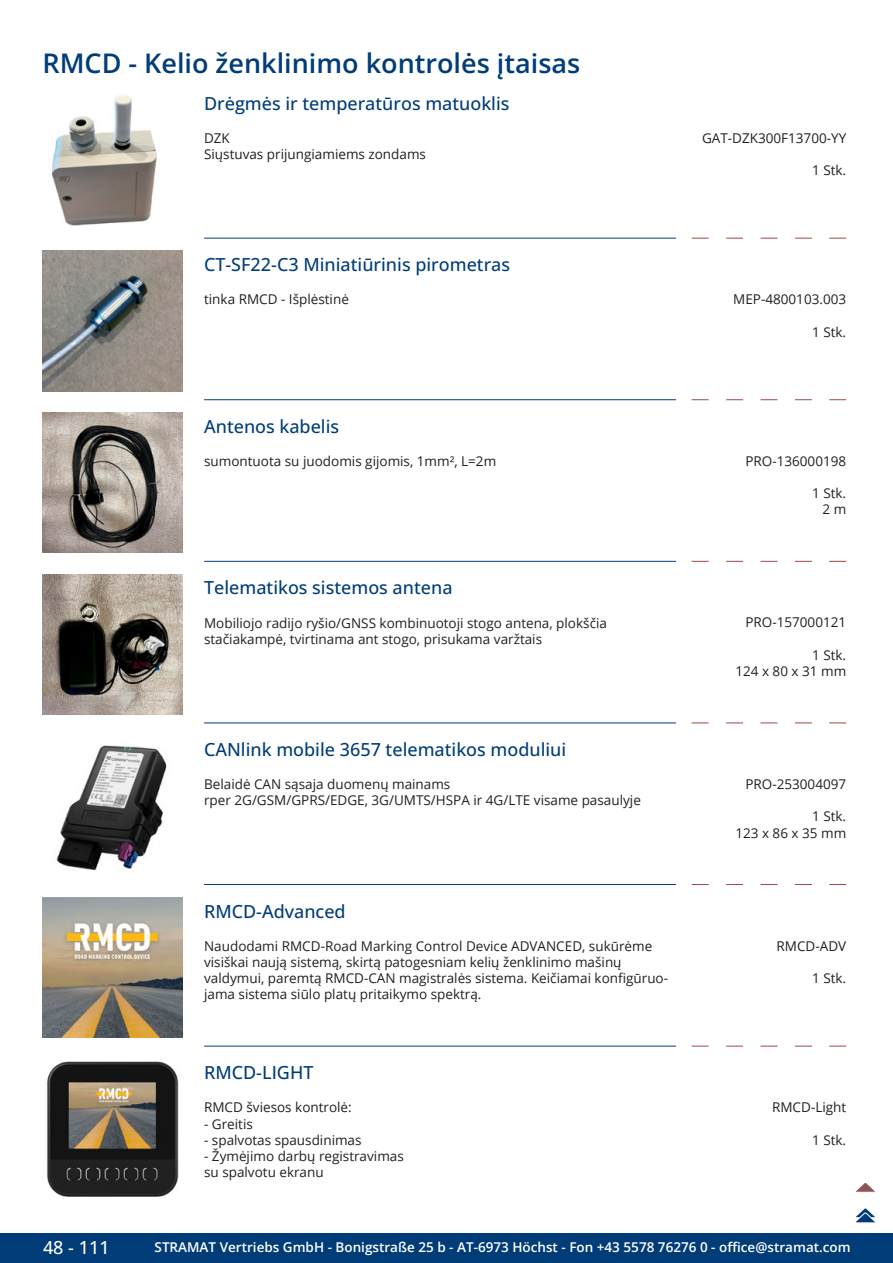
<style>
.page{position:relative;width:893px;height:1263px;background:#fff}
.page>*{position:absolute;margin:0;border:0;box-sizing:border-box;transform-origin:0 0}
.GruppeName{font:600 27px "Open Sans";color:#003d78}
.ArtikelName{font:500 18px "Open Sans";color:#003d78}
.t1{font:500 18px "Open Sans";color:#fff}
.Beschreibung{font:13.5px/16.2px "Open Sans";color:#231f20}
.ArtikelNummer{font:13.5px "Open Sans";color:#231f20}
.t2{font:600 13.5px "Open Sans";color:#fff}
</style>
<div class="page">
<div style="left:0;top:1233px;width:893px;height:30px;background:#003d78"></div>
<img style="left:51px;top:95px;width:106px;height:131px">
<img style="left:43px;top:251px;width:140px;height:140px">
<svg style="left:692px;top:238px;width:17px;height:1px"></svg>
<svg style="left:726px;top:238px;width:17px;height:1px"></svg>
<svg style="left:760px;top:238px;width:17px;height:1px"></svg>
<svg style="left:795px;top:238px;width:17px;height:1px"></svg>
<svg style="left:829px;top:238px;width:17px;height:1px"></svg>
<hr style="left:204px;top:238px;width:472px;height:1px;background:#003d78">
<img style="left:43px;top:412px;width:140px;height:141px">
<svg style="left:692px;top:399px;width:17px;height:1px"></svg>
<svg style="left:726px;top:399px;width:17px;height:1px"></svg>
<svg style="left:760px;top:399px;width:17px;height:1px"></svg>
<svg style="left:795px;top:399px;width:17px;height:1px"></svg>
<svg style="left:829px;top:399px;width:17px;height:1px"></svg>
<hr style="left:204px;top:399px;width:472px;height:1px;background:#003d78">
<img style="left:43px;top:574px;width:140px;height:140px">
<svg style="left:692px;top:561px;width:17px;height:1px"></svg>
<svg style="left:726px;top:561px;width:17px;height:1px"></svg>
<svg style="left:760px;top:561px;width:17px;height:1px"></svg>
<svg style="left:795px;top:561px;width:17px;height:1px"></svg>
<svg style="left:829px;top:561px;width:17px;height:1px"></svg>
<hr style="left:204px;top:561px;width:472px;height:1px;background:#003d78">
<img style="left:56px;top:745px;width:111px;height:125px">
<svg style="left:692px;top:723px;width:17px;height:1px"></svg>
<svg style="left:726px;top:723px;width:17px;height:1px"></svg>
<svg style="left:760px;top:723px;width:17px;height:1px"></svg>
<svg style="left:795px;top:723px;width:17px;height:1px"></svg>
<svg style="left:829px;top:723px;width:17px;height:1px"></svg>
<hr style="left:204px;top:723px;width:472px;height:1px;background:#003d78">
<img style="left:43px;top:897px;width:140px;height:140px">
<svg style="left:692px;top:884px;width:17px;height:1px"></svg>
<svg style="left:726px;top:884px;width:17px;height:1px"></svg>
<svg style="left:760px;top:884px;width:17px;height:1px"></svg>
<svg style="left:795px;top:884px;width:17px;height:1px"></svg>
<svg style="left:829px;top:884px;width:17px;height:1px"></svg>
<hr style="left:204px;top:884px;width:472px;height:1px;background:#003d78">
<img style="left:46px;top:1061px;width:133px;height:136px">
<svg style="left:692px;top:1046px;width:17px;height:1px"></svg>
<svg style="left:726px;top:1046px;width:17px;height:1px"></svg>
<svg style="left:760px;top:1046px;width:17px;height:1px"></svg>
<svg style="left:795px;top:1046px;width:17px;height:1px"></svg>
<svg style="left:829px;top:1046px;width:17px;height:1px"></svg>
<hr style="left:204px;top:1046px;width:472px;height:1px;background:#003d78">
<svg style="left:856px;top:1183px;width:19px;height:9px"></svg>
<svg style="left:855px;top:1208px;width:21px;height:15px"></svg>
<p class="GruppeName" style="left:43px;top:44px;width:539px">RMCD - Kelio ženklinimo kontrolės įtaisas</p>
<p class="ArtikelName" style="left:204px;top:91px;width:307px">Drėgmės ir temperatūros matuoklis</p>
<p class="Beschreibung" style="left:204px;top:129px;width:223px">DZK<br>Siųstuvas prijungiamiems zondams</p>
<p class="ArtikelNummer" style="left:702px;top:128px;width:146px">GAT-DZK300F13700-YY</p>
<p class="ArtikelNummer" style="left:812px;top:161px;width:36px">1 Stk.</p>
<p class="ArtikelName" style="left:204px;top:252px;width:307px">CT-SF22-C3 Miniatiūrinis pirometras</p>
<p class="Beschreibung" style="left:204px;top:291px;width:146px">tinka RMCD - Išplėstinė</p>
<p class="ArtikelNummer" style="left:733px;top:290px;width:114px">MEP-4800103.003</p>
<p class="ArtikelNummer" style="left:812px;top:322px;width:36px">1 Stk.</p>
<p class="ArtikelName" style="left:204px;top:414px;width:137px">Antenos kabelis</p>
<p class="Beschreibung" style="left:204px;top:453px;width:294px">sumontuota su juodomis gijomis, 1mm², L=2m</p>
<p class="ArtikelNummer" style="left:745px;top:452px;width:102px">PRO-136000198</p>
<p class="ArtikelNummer" style="left:812px;top:484px;width:36px">1 Stk.</p>
<p class="ArtikelNummer" style="left:822px;top:500px;width:25px">2 m</p>
<p class="ArtikelName" style="left:204px;top:575px;width:250px">Telematikos sistemos antena</p>
<p class="Beschreibung" style="left:204px;top:614px;width:404px">Mobiliojo radijo ryšio/GNSS kombinuotoji stogo antena, plokščia stačiakampė, tvirtinama ant stogo, prisukama varžtais</p>
<p class="ArtikelNummer" style="left:745px;top:613px;width:102px">PRO-157000121</p>
<p class="ArtikelNummer" style="left:812px;top:646px;width:36px">1 Stk.</p>
<p class="ArtikelNummer" style="left:735px;top:662px;width:112px">124 x 80 x 31 mm</p>
<p class="ArtikelName" style="left:204px;top:737px;width:364px">CANlink mobile 3657 telematikos moduliui</p>
<p class="Beschreibung" style="left:204px;top:776px;width:438px">Belaidė CAN sąsaja duomenų mainams<br>rper 2G/GSM/GPRS/EDGE, 3G/UMTS/HSPA ir 4G/LTE visame pasaulyje</p>
<p class="ArtikelNummer" style="left:745px;top:775px;width:102px">PRO-253004097</p>
<p class="ArtikelNummer" style="left:812px;top:807px;width:36px">1 Stk.</p>
<p class="ArtikelNummer" style="left:735px;top:823px;width:112px">123 x 86 x 35 mm</p>
<p class="ArtikelName" style="left:204px;top:899px;width:143px">RMCD-Advanced</p>
<p class="Beschreibung" style="left:204px;top:937px;width:464px">Naudodami RMCD-Road Marking Control Device ADVANCED, sukūrėme visiškai naują sistemą, skirtą patogesniam kelių ženklinimo mašinų valdymui, paremtą RMCD-CAN magistralės sistema. Keičiamai konfigūruo&shy;jama sistema siūlo platų pritaikymo spektrą.</p>
<p class="ArtikelNummer" style="left:776px;top:936px;width:71px">RMCD-ADV</p>
<p class="ArtikelNummer" style="left:812px;top:969px;width:36px">1 Stk.</p>
<p class="ArtikelName" style="left:204px;top:1060px;width:111px">RMCD-LIGHT</p>
<p class="Beschreibung" style="left:204px;top:1099px;width:149px">RMCD šviesos kontrolė:</p>
<p class="Beschreibung" style="left:204px;top:1115px;width:50px">- Greitis</p>
<p class="Beschreibung" style="left:204px;top:1131px;width:159px">- spalvotas spausdinimas</p>
<p class="Beschreibung" style="left:204px;top:1147px;width:201px">- Žymėjimo darbų registravimas su spalvotu ekranu</p>
<p class="ArtikelNummer" style="left:772px;top:1098px;width:76px">RMCD-Light</p>
<p class="ArtikelNummer" style="left:812px;top:1130px;width:36px">1 Stk.</p>
<h2 class="t1" style="left:43px;top:1234px;width:68px">48 - 111</h2>
<p class="t2" style="left:155px;top:1238px;width:698px">STRAMAT Vertriebs GmbH - Bonigstraße 25 b - AT-6973 Höchst - Fon +43 5578 76276 0 - office@stramat.com</p>
</div>
